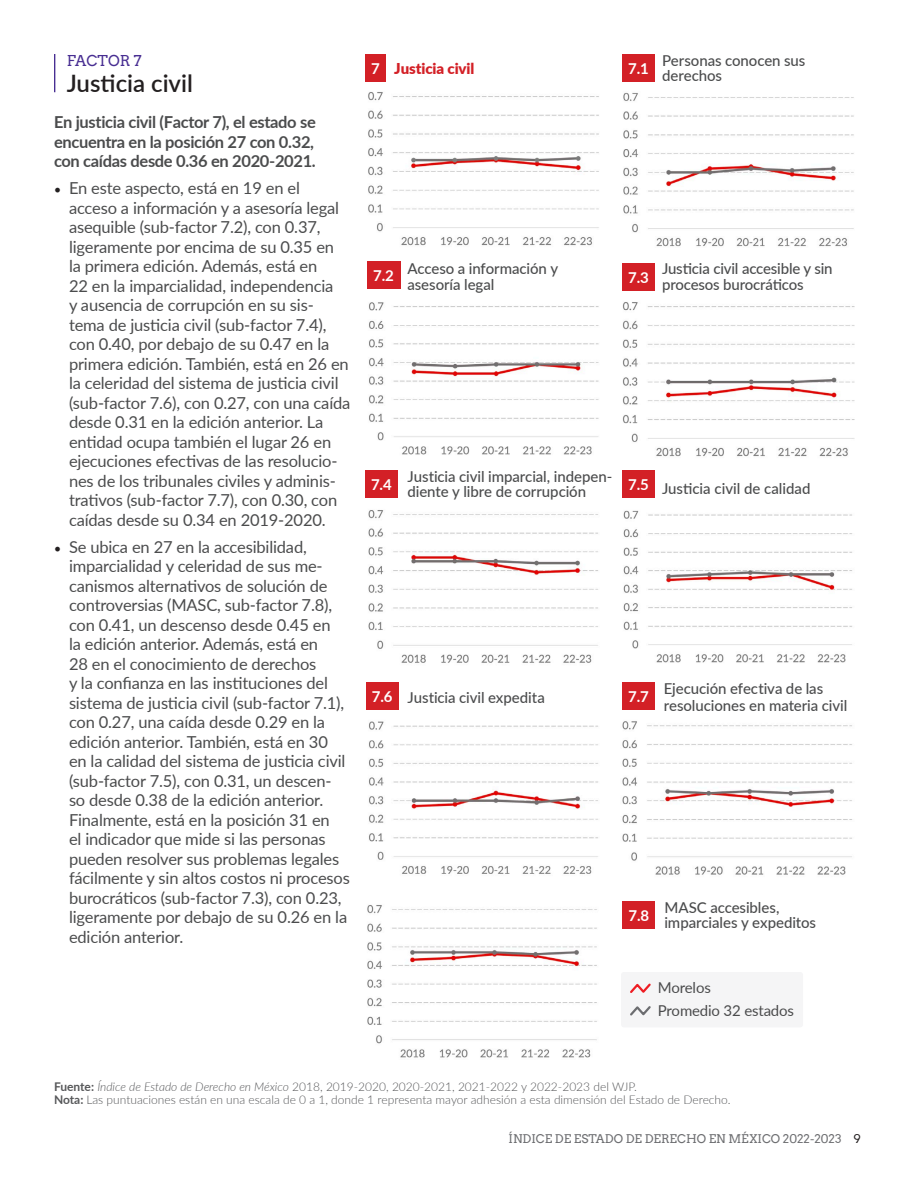
<style>
.page{position:relative;width:918px;height:1188px;background:#fff}
.page>*{position:absolute;margin:0;border:0;box-sizing:border-box;transform-origin:0 0}
.t1{font:600 24px "Lato";color:#231f20}
.t2{font:16.5px/19.5px "Lato";letter-spacing:-.01em;color:#4b4c4d}
.t3{font:700 16.5px/19.5px "Lato";letter-spacing:-.02em;color:#4b4c4d;text-align:justify}
.t4{font:500 15px/15px "Lato";letter-spacing:-.005em;color:#4b4c4d}
.t5{font:15px/22.5px "Lato";letter-spacing:-.01em;color:#4b4c4d}
.t6{font:700 15px "Lato";color:#fff}
.t7{font:900 15px "Lato";letter-spacing:-.005em;color:#d32026}
.t8{font:15px "Arvo";color:#482e92}
.t9{font:300 12px/13.5px "Lato";color:#57585a}
.t10{font:12px "Arvo";color:#6c6d70}
.s1{font-style:inherit}
.s2{font-family:"Minion Pro";font-size:18px;color:#231f20}
.s3{font-weight:700;color:#fff}
.s4{font-weight:700}
.s5{font-style:italic}
.s6{color:#231f20}
</style>
<div class="page">
<img style="left:623px;top:510px;width:229px;height:153px">
<hr style="left:54px;top:54px;width:1px;height:38px;background:#482e92">
<div style="left:622px;top:901px;width:33px;height:27px;background:#d32026"></div>
<div style="left:365px;top:54px;width:21px;height:27px;background:#d32026"></div>
<div style="left:622px;top:54px;width:33px;height:27px;background:#d32026"></div>
<div style="left:367px;top:262px;width:34px;height:27px;background:#d32026"></div>
<div style="left:622px;top:263px;width:33px;height:27px;background:#d32026"></div>
<div style="left:365px;top:470px;width:33px;height:27px;background:#d32026"></div>
<div style="left:622px;top:470px;width:33px;height:27px;background:#d32026"></div>
<div style="left:366px;top:682px;width:33px;height:27px;background:#d32026"></div>
<div style="left:622px;top:682px;width:33px;height:27px;background:#d32026"></div>
<div style="left:621px;top:972px;width:182px;height:55px;background:#f5f5f6;border-radius:3px"></div>
<svg style="left:630px;top:983px;width:21px;height:10px"></svg>
<svg style="left:630px;top:1006px;width:21px;height:10px"></svg>
<img style="left:368px;top:510px;width:230px;height:153px">
<img style="left:623px;top:302px;width:232px;height:155px">
<img style="left:369px;top:302px;width:230px;height:153px">
<img style="left:623px;top:92px;width:231px;height:155px">
<img style="left:368px;top:92px;width:231px;height:154px">
<img style="left:622px;top:721px;width:230px;height:154px">
<img style="left:369px;top:721px;width:229px;height:153px">
<img style="left:367px;top:905px;width:230px;height:153px">
<p class="t8" style="left:67px;top:52px;width:76px">FACTOR 7</p>
<h1 class="t1" style="left:67px;top:66px;width:128px">Justicia civil</h1>
<p class="t3" style="left:54px;top:112px;width:263px"><span class="s1">E</span>n justicia civil (Factor 7), el estado se encuentra en la posición 27 con 0.32, con caídas desde 0.36 en 2020-2021.</p>
<p class="t2" style="left:69px;top:178px;width:283px;text-indent:-15px"><span class="s2">•</span> En este aspecto, está en 19 en el acceso a información y a asesoría legal asequible (sub-factor 7.2), con 0.37, ligeramente por encima de su 0.35 en<br>la primera edición. Además, está en<br>22 en la imparcialidad, independencia<br>y ausencia de corrupción en su sis&shy;tema de justicia civil (sub-factor 7.4), con 0.40, por debajo de su 0.47 en la primera edición. También, está en 26 en la celeridad del sistema de justicia civil (sub-factor 7.6), con 0.27, con una caída desde 0.31 en la edición anterior. La entidad ocupa también el lugar 26 en ejecuciones efectivas de las resolucio&shy;nes de los tribunales civiles y adminis&shy;trativos (sub-factor 7.7), con 0.30, con caídas desde su 0.34 en 2019-2020.</p>
<p class="t2" style="left:69px;top:536px;width:282px;text-indent:-15px"><span class="s2">•</span> Se ubica en 27 en la accesibilidad, imparcialidad y celeridad de sus me&shy;canismos alternativos de solución de controversias (MASC, sub-factor 7.8), con 0.41, un descenso desde 0.45 en<br>la edición anterior. Además, está en<br>28 en el conocimiento de derechos<br>y la confianza en las instituciones del sistema de justicia civil (sub-factor 7.1), con 0.27, una caída desde 0.29 en la edición anterior. También, está en 30<br>en la calidad del sistema de justicia civil (sub-factor 7.5), con 0.31, un descen&shy;so desde 0.38 de la edición anterior.<br>Finalmente, está en la posición 31 en<br>el indicador que mide si las personas pueden resolver sus problemas legales fácilmente y sin altos costos ni procesos burocráticos (sub-factor 7.3), con 0.23, ligeramente por debajo de su 0.26 en la edición anterior.</p>
<p class="t7" style="left:371px;top:57px;width:105px"><span class="s3">7</span> Justicia civil</p>
<p class="t6" style="left:628px;top:57px;width:22px">7.1</p>
<p class="t4" style="left:662px;top:52px;width:145px">Personas conocen sus derechos</p>
<p class="t6" style="left:373px;top:265px;width:22px">7.2</p>
<p class="t4" style="left:407px;top:259px;width:152px;line-height:16.5px">Acceso a información y asesoría legal</p>
<p class="t6" style="left:628px;top:266px;width:22px">7.3</p>
<p class="t4" style="left:662px;top:259px;width:172px;line-height:16.5px">Justicia civil accesible y sin procesos burocráticos</p>
<p class="t6" style="left:371px;top:473px;width:22px">7.4</p>
<p class="t4" style="left:407px;top:469px;width:206px">Justicia civil imparcial, indepen&shy;diente y libre de corrupción</p>
<p class="t4" style="left:628px;top:481px;width:184px"><sup>7.5</sup> Justicia civil de calidad</p>
<p class="t4" style="left:372px;top:689px;width:174px"><span class="s3">7.6</span> Justicia civil expedita</p>
<p class="t6" style="left:628px;top:685px;width:22px">7.7</p>
<p class="t4" style="left:664px;top:680px;width:185px;line-height:16.5px">Ejecución efectiva de las resoluciones en materia civil</p>
<p class="t6" style="left:628px;top:904px;width:22px">7.8</p>
<p class="t4" style="left:664px;top:900px;width:153px">MASC accesibles, imparciales y expeditos</p>
<p class="t5" style="left:658px;top:976px;width:138px">Morelos<br>Promedio 32 estados</p>
<p class="t9" style="left:54px;top:1079px;width:678px"><span class="s4">Fuente:</span> <span class="s5">Índice de Estado de Derecho en México</span> 2018, 2019-2020, 2020-2021, 2021-2022 y 2022-2023 del WJP.<br><span class="s4">Nota:</span> Las puntuaciones están en una escala de 0 a 1, donde 1 representa mayor adhesión a esta dimensión del Estado de Derecho.</p>
<p class="t10" style="left:509px;top:1132px;width:354px">ÍNDICE DE ESTADO DE DERECHO EN MÉXICO 2022-2023 <span class="s6">9</span></p>
</div>
